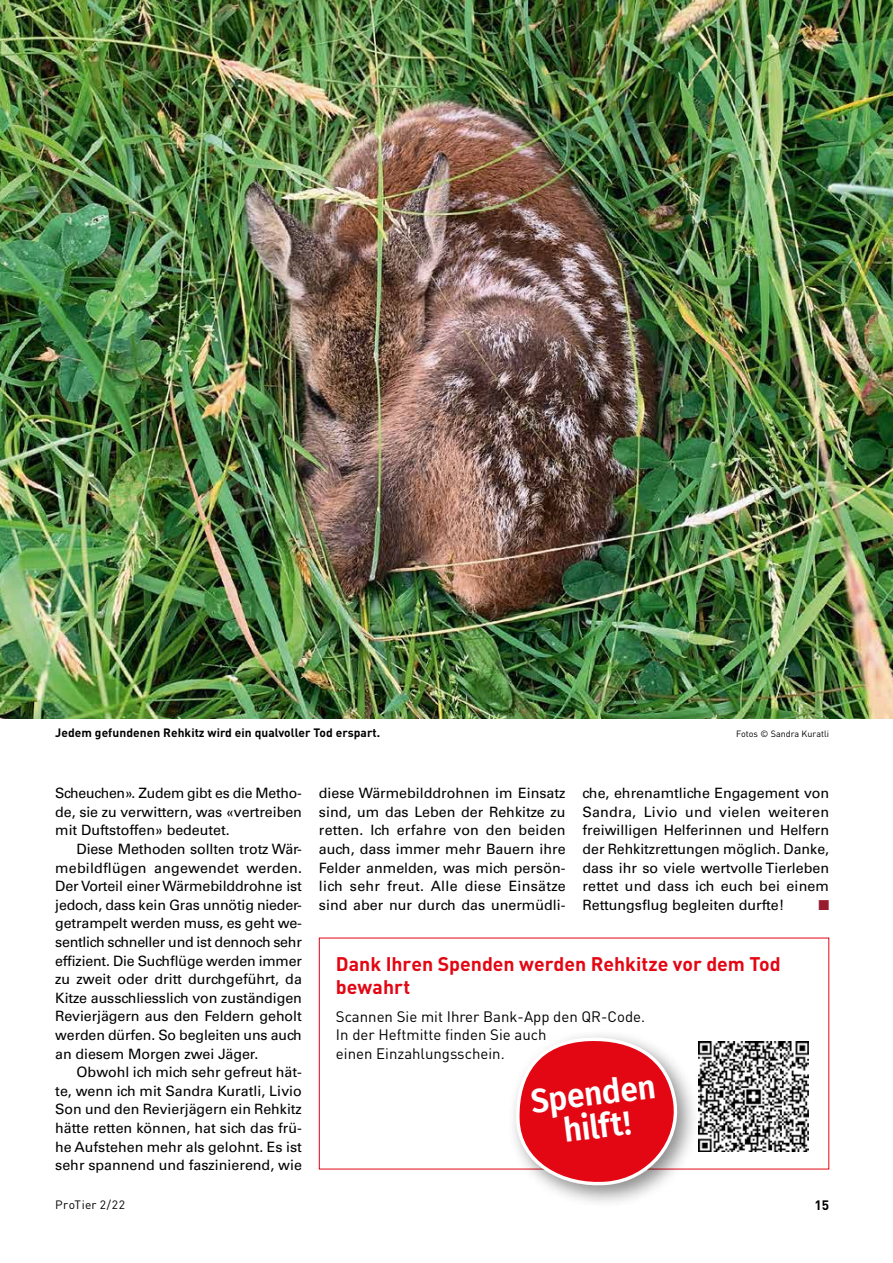
<style>
.page{position:relative;width:893px;height:1263px;background:#fff}
.page>*{position:absolute;margin:0;border:0;box-sizing:border-box;transform-origin:0 0}
.t1{font:600 33.75px/33px "Fira Sans";color:#fff;text-align:center;scale:.93 1}
.t2{font:700 19.5px/23.4px "DIN";color:#e30613}
.t3{font:15px/18.8px "DIN";color:#000}
.t4{font:14.25px/18.6px "Univers LT Std";color:#000;text-align:justify}
.t5{font:14.25px "Zapf Dingbats";color:#971d2e}
.t6{font:700 13.5px "DIN";color:#000}
.t7{font:700 12px "DIN";letter-spacing:.005em;color:#000}
.t8{font:12px "DIN";letter-spacing:.035em;color:#000}
.t9{font:700 9.3px "Frutiger";color:#000}
.t10{font:9px "DIN";letter-spacing:.005em;color:#000}
</style>
<div class="page">
<img style="left:0;top:0;width:893px;height:719px">
<img style="left:700px;top:1041px;width:108px;height:110px">
<div style="left:507px;top:1029px;width:193px;height:179px;background:#000;opacity:.45"></div>
<svg style="left:516px;top:1038px;width:164px;height:149px"></svg>
<p class="t7" style="left:55px;top:725px;width:327px">Jedem gefundenen Rehkitz wird ein qualvoller Tod erspart.</p>
<p class="t10" style="left:736px;top:728px;width:95px">Fotos © Sandra Kuratli</p>
<p class="t4" style="left:55px;top:784px;width:248px">Scheuchen». Zudem gibt es die Metho&shy;de, sie zu verwittern, was «vertreiben mit Duftstoffen» bedeutet.</p>
<p class="t4" style="left:55px;top:840px;width:248px;text-indent:21px">Diese Methoden sollten trotz Wär&shy;mebildflügen angewendet werden.<br>Der Vorteil einer Wärmebilddrohne ist jedoch, dass kein Gras unnötig nieder&shy;getrampelt werden muss, es geht we&shy;sentlich schneller und ist dennoch sehr effizient. Die Suchflüge werden immer zu zweit oder dritt durchgeführt, da Kitze ausschliesslich von zuständigen Revierjägern aus den Feldern geholt werden dürfen. So begleiten uns auch an diesem Morgen zwei Jäger.</p>
<p class="t4" style="left:55px;top:1063px;width:248px;text-indent:21px">Obwohl ich mich sehr gefreut hät&shy;te, wenn ich mit Sandra Kuratli, Livio Son und den Revierjägern ein Rehkitz hätte retten können, hat sich das frü&shy;he Aufstehen mehr als gelohnt. Es ist sehr spannend und faszinierend, wie</p>
<p class="t4" style="left:319px;top:784px;width:248px">diese Wärmebilddrohnen im Einsatz sind, um das Leben der Rehkitze zu retten. Ich erfahre von den beiden auch, dass immer mehr Bauern ihre Felder anmelden, was mich persön&shy;lich sehr freut. Alle diese Einsätze sind aber nur durch das unermüdli-</p>
<p class="t4" style="left:583px;top:784px;width:248px">che, ehrenamtliche Engagement von Sandra, Livio und vielen weiteren freiwilligen Helferinnen und Helfern der Rehkitzrettungen möglich. Danke, dass ihr so viele wertvolle Tierleben rettet und dass ich euch bei einem Rettungsflug begleiten durfte!</p>
<p class="t5" style="left:818px;top:898px;width:12px">■</p>
<h2 class="t2" style="left:336px;top:951px;width:446px">Dank Ihren Spenden werden Rehkitze vor dem Tod bewahrt</h2>
<p class="t3" style="left:336px;top:1006px;width:311px">Scannen Sie mit Ihrer Bank-App den QR-Code.<br>In der Heftmitte finden Sie auch<br>einen Einzahlungsschein.</p>
<h1 class="t1" style="left:529px;top:1083px;width:136px;rotate:-7deg">Spenden hilft!</h1>
<p class="t9" style="left:550px;top:1016px;width:72px">Empfangsschein</p>
<p class="t8" style="left:55px;top:1197px;width:71px">ProTier 2/22</p>
<p class="t6" style="left:814px;top:1197px;width:16px">15</p>
</div>
